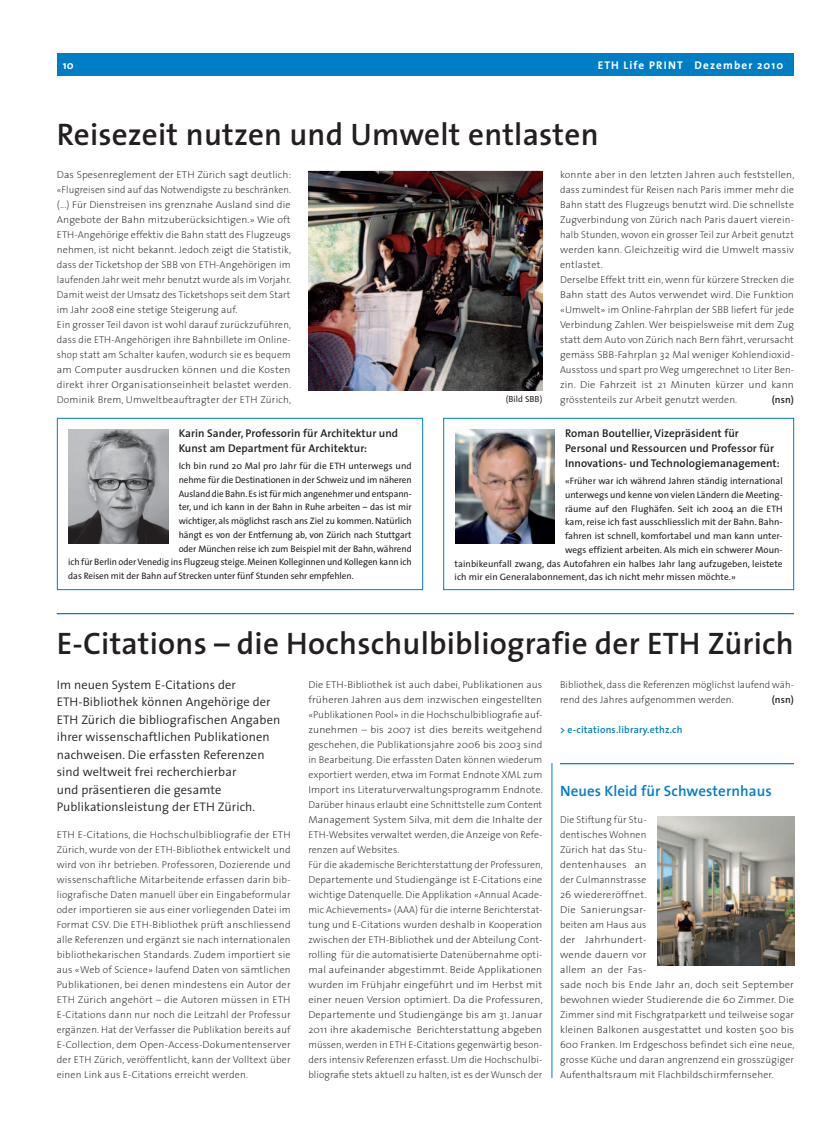
<style>
.page{position:relative;width:833px;height:1134px;background:#fff}
.page>*{position:absolute;margin:0;border:0;box-sizing:border-box;transform-origin:0 0}
.t1{font:600 31.25px "The Sans";letter-spacing:.005em;color:#231f20}
.t2{font:600 15px "The Sans";letter-spacing:.005em;color:#007ec5}
.t3{font:300 12.5px/17.5px "The Sans";letter-spacing:.01em;color:#231f20}
.t4{font:600 11.25px/15px "The Sans";letter-spacing:.005em;color:#231f20}
.t5{font:700 11.25px "The Sans";letter-spacing:.1em;color:#fff}
.t6{font:200 10px/15px "The Sans";letter-spacing:.01em;color:#231f20}
.t7{font:200 10px/15px "The Sans";letter-spacing:.01em;color:#231f20;scale:.96 1}
.t8{font:600 10px "The Sans";letter-spacing:.02em;color:#007ec5}
.t9{font:600 10px "The Sans";letter-spacing:.01em;color:#231f20}
.t10{font:9.38px "The Sans";letter-spacing:-.005em;color:#231f20}
.t11{font:8.75px "The Sans";letter-spacing:.005em;color:#231f20}
</style>
<div class="page">
<div style="left:80px;top:53px;width:714px;height:23px;background:#007ec5"></div>
<div style="left:57px;top:53px;width:23px;height:23px;background:#007ec5"></div>
<hr style="left:57px;top:613px;width:737px;height:1px;background:#007ec5">
<div style="left:57px;top:418px;width:366px;height:172px;border:1px solid #007ec5"></div>
<img style="left:69px;top:430px;width:99px;height:113px">
<div style="left:443px;top:418px;width:351px;height:172px;border:1px solid #007ec5"></div>
<img style="left:455px;top:430px;width:99px;height:113px">
<img style="left:308px;top:171px;width:234px;height:219px">
<hr style="left:560px;top:763px;width:234px;height:1px;background:#007ec5">
<hr style="left:552px;top:763px;width:1px;height:315px;background:#007ec5">
<img style="left:657px;top:817px;width:137px;height:149px">
<p class="t5" style="left:63px;top:55px;width:12px">10</p>
<p class="t5" style="left:597px;top:55px;width:187px">ETH Life PRINT Dezember 2010</p>
<h1 class="t1" style="left:57px;top:108px;width:543px">Reisezeit nutzen und Umwelt entlasten</h1>
<p class="t6" style="left:57px;top:167px;width:236px">Das Spesenreglement der ETH Zürich sagt deutlich: «Flugreisen sind auf das Notwendigste zu beschränken. (...) Für Dienstreisen ins grenznahe Ausland sind die Angebote der Bahn mitzuberücksichtigen.» Wie oft ETH-Angehörige effektiv die Bahn statt des Flugzeugs nehmen, ist nicht bekannt. Jedoch zeigt die Statistik, dass der Ticketshop der SBB von ETH-Angehörigen im laufenden Jahr weit mehr benutzt wurde als im Vorjahr.<br>Damit weist der Umsatz des Ticketshops seit dem Start im Jahr 2008 eine stetige Steigerung auf.<br>Ein grosser Teil davon ist wohl darauf zurückzuführen, dass die ETH-Angehörigen ihre Bahnbillete im Online&shy;shop statt am Schalter kaufen, wodurch sie es bequem am Computer ausdrucken können und die Kosten direkt ihrer Organisationseinheit belastet werden.<br>Dominik Brem, Umweltbeauftragter der ETH Zürich,</p>
<p class="t4" style="left:179px;top:425px;width:221px">Karin Sander, Professorin für Architektur und<br>Kunst am Department für Architektur:</p>
<p class="t10" style="left:179px;top:458px;width:234px">Ich bin rund 20 Mal pro Jahr für die ETH unterwegs und</p>
<p class="t10" style="left:179px;top:472px;width:234px">nehme für die Destinationen in der Schweiz und im näheren</p>
<p class="t10" style="left:179px;top:486px;width:234px">Ausland die Bahn. Es ist für mich angenehmer und entspann-</p>
<p class="t10" style="left:179px;top:499px;width:234px">ter, und ich kann in der Bahn in Ruhe arbeiten – das ist mir</p>
<p class="t10" style="left:179px;top:513px;width:234px">wichtiger, als möglichst rasch ans Ziel zu kommen. Natürlich</p>
<p class="t10" style="left:179px;top:527px;width:234px">hängt es von der Entfernung ab, von Zürich nach Stuttgart</p>
<p class="t10" style="left:179px;top:541px;width:234px">oder München reise ich zum Beispiel mit der Bahn, während</p>
<p class="t10" style="left:68px;top:554px;width:345px">ich für Berlin oder Venedig ins Flugzeug steige. Meinen Kolleginnen und Kollegen kann ich</p>
<p class="t10" style="left:68px;top:568px;width:287px">das Reisen mit der Bahn auf Strecken unter fünf Stunden sehr empfehlen.</p>
<p class="t6" style="left:560px;top:167px;width:236px">konnte aber in den letzten Jahren auch feststellen, dass zumindest für Reisen nach Paris immer mehr die Bahn statt des Flugzeugs benutzt wird. Die schnellste Zugverbindung von Zürich nach Paris dauert vierein&shy;halb Stunden, wovon ein grosser Teil zur Arbeit genutzt werden kann. Gleichzeitig wird die Umwelt massiv entlastet.<br>Derselbe Effekt tritt ein, wenn für kürzere Strecken die Bahn statt des Autos verwendet wird. Die Funktion «Umwelt» im Online-Fahrplan der SBB liefert für jede Verbindung Zahlen. Wer beispielsweise mit dem Zug statt dem Auto von Zürich nach Bern fährt, verursacht gemäss SBB-Fahrplan 32 Mal weniger Kohlendioxid-Ausstoss und spart pro Weg umgerechnet 10 Liter Ben&shy;zin. Die Fahrzeit ist 21 Minuten kürzer und kann</p>
<p class="t11" style="left:506px;top:392px;width:38px">(Bild SBB)</p>
<p class="t6" style="left:560px;top:392px;width:179px">grösstenteils zur Arbeit genutzt werden.</p>
<p class="t9" style="left:772px;top:391px;width:24px">(nsn)</p>
<p class="t4" style="left:565px;top:425px;width:216px">Roman Boutellier, Vizepräsident für<br>Personal und Ressourcen und Professor für<br>Innovations- und Technologiemanagement:</p>
<p class="t10" style="left:565px;top:473px;width:219px">«Früher war ich während Jahren ständig international</p>
<p class="t10" style="left:565px;top:487px;width:218px">unterwegs und kenne von vielen Ländern die Meeting-</p>
<p class="t10" style="left:565px;top:501px;width:219px">räume auf den Flughäfen. Seit ich 2004 an die ETH</p>
<p class="t10" style="left:565px;top:514px;width:219px">kam, reise ich fast ausschliesslich mit der Bahn. Bahn-</p>
<p class="t10" style="left:565px;top:528px;width:219px">fahren ist schnell, komfortabel und man kann unter-</p>
<p class="t10" style="left:565px;top:542px;width:219px">wegs effizient arbeiten. Als mich ein schwerer Moun-</p>
<p class="t10" style="left:454px;top:556px;width:329px">tainbikeunfall zwang, das Autofahren ein halbes Jahr lang aufzugeben, leistete</p>
<p class="t10" style="left:454px;top:569px;width:283px">ich mir ein Generalabonnement, das ich nicht mehr missen möchte.»</p>
<h1 class="t1" style="left:57px;top:618px;width:738px">E-Citations – die Hochschulbibliografie der ETH Zürich</h1>
<p class="t3" style="left:57px;top:676px;width:225px">Im neuen System E-Citations der ETH-Bibliothek können Angehörige der ETH Zürich die bibliografischen Angaben ihrer wissenschaftlichen Publikationen nachweisen. Die erfassten Referenzen sind weltweit frei recherchierbar<br>und präsentieren die gesamte Publikationsleistung der ETH Zürich.</p>
<p class="t6" style="left:57px;top:827px;width:235px;text-align:justify">ETH E-Citations, die Hochschulbibliografie der ETH Zürich, wurde von der ETH-Bibliothek entwickelt und wird von ihr betrieben. Professoren, Dozierende und wissenschaftliche Mitarbeitende erfassen darin bib&shy;liografische Daten manuell über ein Eingabeformular oder importieren sie aus einer vorliegenden Datei im Format CSV. Die ETH-Bibliothek prüft anschliessend alle Referenzen und ergänzt sie nach internationalen bibliothekarischen Standards. Zudem importiert sie aus «Web of Science» laufend Daten von sämtlichen Publikationen, bei denen mindestens ein Autor der ETH Zürich angehört – die Autoren müssen in ETH E-Citations dann nur noch die Leitzahl der Professur ergänzen. Hat der Verfasser die Publikation bereits auf E-Collection, dem Open-Access-Dokumentenserver der ETH Zürich, veröffentlicht, kann der Volltext über einen Link aus E-Citations erreicht werden.</p>
<p class="t6" style="left:308px;top:677px;width:236px">Die ETH-Bibliothek ist auch dabei, Publikationen aus früheren Jahren aus dem inzwischen eingestellten «Publikationen Pool» in die Hochschulbibliografie auf&shy;zunehmen – bis 2007 ist dies bereits weitgehend geschehen, die Publikationsjahre 2006 bis 2003 sind in Bearbeitung. Die erfassten Daten können wiederum exportiert werden, etwa im Format Endnote XML zum Import ins Literaturverwaltungsprogramm Endnote.<br>Darüber hinaus erlaubt eine Schnittstelle zum Content Management System Silva, mit dem die Inhalte der ETH-Websites verwaltet werden, die Anzeige von Refe&shy;renzen auf Websites.<br>Für die akademische Berichterstattung der Professuren, Departemente und Studiengänge ist E-Citations eine wichtige Datenquelle. Die Applikation «Annual Acade&shy;mic Achievements» (AAA) für die interne Berichterstat&shy;tung und E-Citations wurden deshalb in Kooperation zwischen der ETH-Bibliothek und der Abteilung Cont&shy;rolling für die automatisierte Datenübernahme opti&shy;mal aufeinander abgestimmt. Beide Applikationen wurden im Frühjahr eingeführt und im Herbst mit einer neuen Version optimiert. Da die Professuren, Departemente und Studiengänge bis am 31. Januar 2011 ihre akademische Berichterstattung abgeben müssen, werden in ETH E-Citations gegenwärtig beson&shy;ders intensiv Referenzen erfasst. Um die Hochschulbi&shy;bliografie stets aktuell zu halten, ist es der Wunsch der</p>
<p class="t6" style="left:560px;top:677px;width:235px">Bibliothek, dass die Referenzen möglichst laufend wäh&shy;rend des Jahres aufgenommen werden.</p>
<p class="t9" style="left:772px;top:691px;width:24px">(nsn)</p>
<p class="t8" style="left:560px;top:721px;width:124px">&gt; e-citations.library.ethz.ch</p>
<h2 class="t2" style="left:560px;top:778px;width:213px">Neues Kleid für Schwesternhaus</h2>
<p class="t7" style="left:560px;top:812px;width:246px">Die Stiftung für Stu-<br>dentisches Wohnen<br>Zürich hat das Stu-<br>dentenhauses an<br>der Culmannstrasse<br>26 wiedereröffnet.<br>Die Sanierungsar-<br>beiten am Haus aus<br>der Jahrhundert-<br>wende dauern vor<br>allem an der Fas-<br>sade noch bis Ende Jahr an, doch seit September bewohnen wieder Studierende die 60 Zimmer. Die<br>Zimmer sind mit Fischgratparkett und teilweise sogar kleinen Balkonen ausgestattet und kosten 500 bis<br>600 Franken. Im Erdgeschoss befindet sich eine neue, grosse Küche und daran angrenzend ein grosszügiger<br>Aufenthaltsraum mit Flachbildschirmfernseher.</p>
</div>
